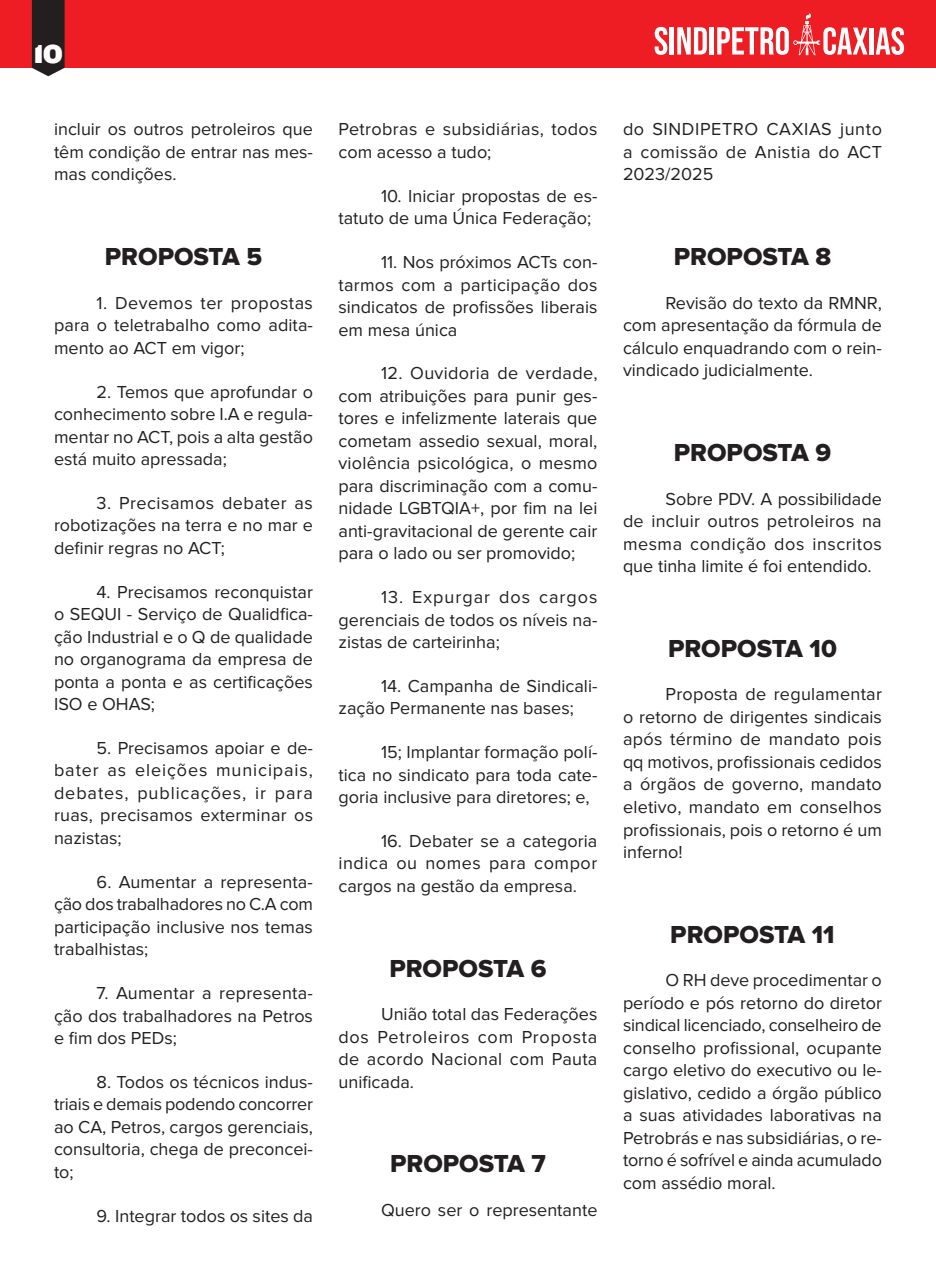
<style>
.page{position:relative;width:936px;height:1276px;background:#fff}
.page>*{position:absolute;margin:0;border:0;box-sizing:border-box;transform-origin:0 0}
.t1{font:27px "Knockout HTF73 Full Heviweight";color:#fff}
.t2{font:25.5px "Proxima Nova Extrabld";color:#231f20}
.t3{font:18px/22.5px "Proxima Nova";color:#231f20;text-align:justify}
.t4{font:18px/22.5px "Proxima Nova";letter-spacing:.02em;color:#231f20}
</style>
<div class="page">
<div style="left:0;top:0;width:935px;height:68px;background:#ee1d23"></div>
<svg style="left:32px;top:0;width:33px;height:76px;background:#302a2b"></svg>
<svg style="left:654px;top:27px;width:13px;height:28px"></svg>
<div style="left:669px;top:27px;width:5px;height:27px;background:#fff"></div>
<svg style="left:677px;top:27px;width:29px;height:27px"></svg>
<div style="left:709px;top:27px;width:5px;height:27px;background:#fff"></div>
<hr style="left:869px;top:28px;width:4px;height:26px;background:#fff">
<svg style="left:875px;top:27px;width:29px;height:28px"></svg>
<svg style="left:717px;top:13px;width:150px;height:42px"></svg>
<h1 class="t1" style="left:33px;top:39px;width:31px">10</h1>
<p class="t3" style="left:54px;top:119px;width:260px">incluir os outros petroleiros que têm condição de entrar nas mes&shy;mas condições.</p>
<h2 class="t2" style="left:105px;top:242px;width:159px">PROPOSTA 5</h2>
<p class="t3" style="left:54px;top:292px;width:260px;text-indent:43px">1. Devemos ter propostas para o teletrabalho como adita&shy;mento ao ACT em vigor;</p>
<p class="t3" style="left:54px;top:381px;width:260px;text-indent:43px">2. Temos que aprofundar o conhecimento sobre I.A e regula&shy;mentar no ACT, pois a alta gestão está muito apressada;</p>
<p class="t3" style="left:54px;top:492px;width:260px;text-indent:43px">3. Precisamos debater as robotizações na terra e no mar e definir regras no ACT;</p>
<p class="t3" style="left:54px;top:581px;width:260px;text-indent:43px">4. Precisamos reconquistar o SEQUI - Serviço de Qualidfica&shy;ção Industrial e o Q de qualidade no organograma da empresa de ponta a ponta e as certificações ISO e OHAS;</p>
<p class="t3" style="left:54px;top:737px;width:260px;text-indent:43px">5. Precisamos apoiar e de&shy;bater as eleições municipais, debates, publicações, ir para ruas, precisamos exterminar os nazistas;</p>
<p class="t3" style="left:54px;top:871px;width:260px;text-indent:43px">6. Aumentar a representa&shy;ção dos trabalhadores no C.A com participação inclusive nos temas trabalhistas;</p>
<p class="t3" style="left:54px;top:982px;width:260px;text-indent:43px">7. Aumentar a representa&shy;ção dos trabalhadores na Petros e fim dos PEDs;</p>
<p class="t3" style="left:54px;top:1071px;width:260px;text-indent:43px">8. Todos os técnicos indus&shy;triais e demais podendo concorrer ao CA, Petros, cargos gerenciais, consultoria, chega de preconcei&shy;to;</p>
<p class="t3" style="left:97px;top:1205px;width:218px">9. Integrar todos os sites da</p>
<p class="t4" style="left:338px;top:119px;width:260px">Petrobras e subsidiárias, todos com acesso a tudo;</p>
<p class="t3" style="left:338px;top:185px;width:260px;text-indent:43px">10. Iniciar propostas de es&shy;tatuto de uma Única Federação;</p>
<p class="t3" style="left:338px;top:251px;width:260px;text-indent:43px">11. Nos próximos ACTs con&shy;tarmos com a participação dos sindicatos de profissões liberais em mesa única</p>
<p class="t3" style="left:338px;top:363px;width:260px;text-indent:43px">12. Ouvidoria de verdade, com atribuições para punir ges&shy;tores e infelizmente laterais que cometam assedio sexual, moral, violência psicológica, o mesmo para discriminação com a comu&shy;nidade LGBTQIA+, por fim na lei anti-gravitacional de gerente cair para o lado ou ser promovido;</p>
<p class="t3" style="left:338px;top:586px;width:260px;text-indent:43px">13. Expurgar dos cargos gerenciais de todos os níveis na&shy;zistas de carteirinha;</p>
<p class="t3" style="left:338px;top:675px;width:260px;text-indent:43px">14. Campanha de Sindicali&shy;zação Permanente nas bases;</p>
<p class="t3" style="left:338px;top:741px;width:260px;text-indent:43px">15; Implantar formação polí&shy;tica no sindicato para toda cate&shy;goria inclusive para diretores; e,</p>
<p class="t3" style="left:338px;top:830px;width:260px;text-indent:43px">16. Debater se a categoria indica ou nomes para compor cargos na gestão da empresa.</p>
<h2 class="t2" style="left:389px;top:953px;width:159px">PROPOSTA 6</h2>
<p class="t3" style="left:338px;top:1004px;width:260px;text-indent:43px">União total das Federações dos Petroleiros com Proposta de acordo Nacional com Pauta unificada.</p>
<h2 class="t2" style="left:390px;top:1149px;width:157px">PROPOSTA 7</h2>
<p class="t3" style="left:381px;top:1199px;width:218px">Quero ser o representante</p>
<p class="t3" style="left:623px;top:119px;width:260px">do SINDIPETRO CAXIAS junto a comissão de Anistia do ACT 2023/2025</p>
<h2 class="t2" style="left:673px;top:242px;width:159px">PROPOSTA 8</h2>
<p class="t3" style="left:623px;top:292px;width:260px;text-indent:43px">Revisão do texto da RMNR, com apresentação da fórmula de cálculo enquadrando com o rein&shy;vindicado judicialmente.</p>
<h2 class="t2" style="left:673px;top:438px;width:159px">PROPOSTA 9</h2>
<p class="t3" style="left:623px;top:488px;width:260px;text-indent:43px">Sobre PDV. A possibilidade de incluir outros petroleiros na mesma condição dos inscritos que tinha limite é foi entendido.</p>
<h2 class="t2" style="left:668px;top:633px;width:170px">PROPOSTA 10</h2>
<p class="t3" style="left:623px;top:684px;width:260px;text-indent:43px">Proposta de regulamentar o retorno de dirigentes sindicais após término de mandato pois qq motivos, profissionais cedidos a órgãos de governo, mandato eletivo, mandato em conselhos profissionais, pois o retorno é um inferno!</p>
<h2 class="t2" style="left:670px;top:919px;width:166px">PROPOSTA 11</h2>
<p class="t3" style="left:623px;top:970px;width:260px;text-indent:43px">O RH deve procedimentar o período e pós retorno do diretor sindical licenciado, conselheiro de conselho profissional, ocupante cargo eletivo do executivo ou le&shy;gislativo, cedido a órgão público a suas atividades laborativas na Petrobrás e nas subsidiárias, o re&shy;torno é sofrível e ainda acumulado com assédio moral.</p>
</div>
